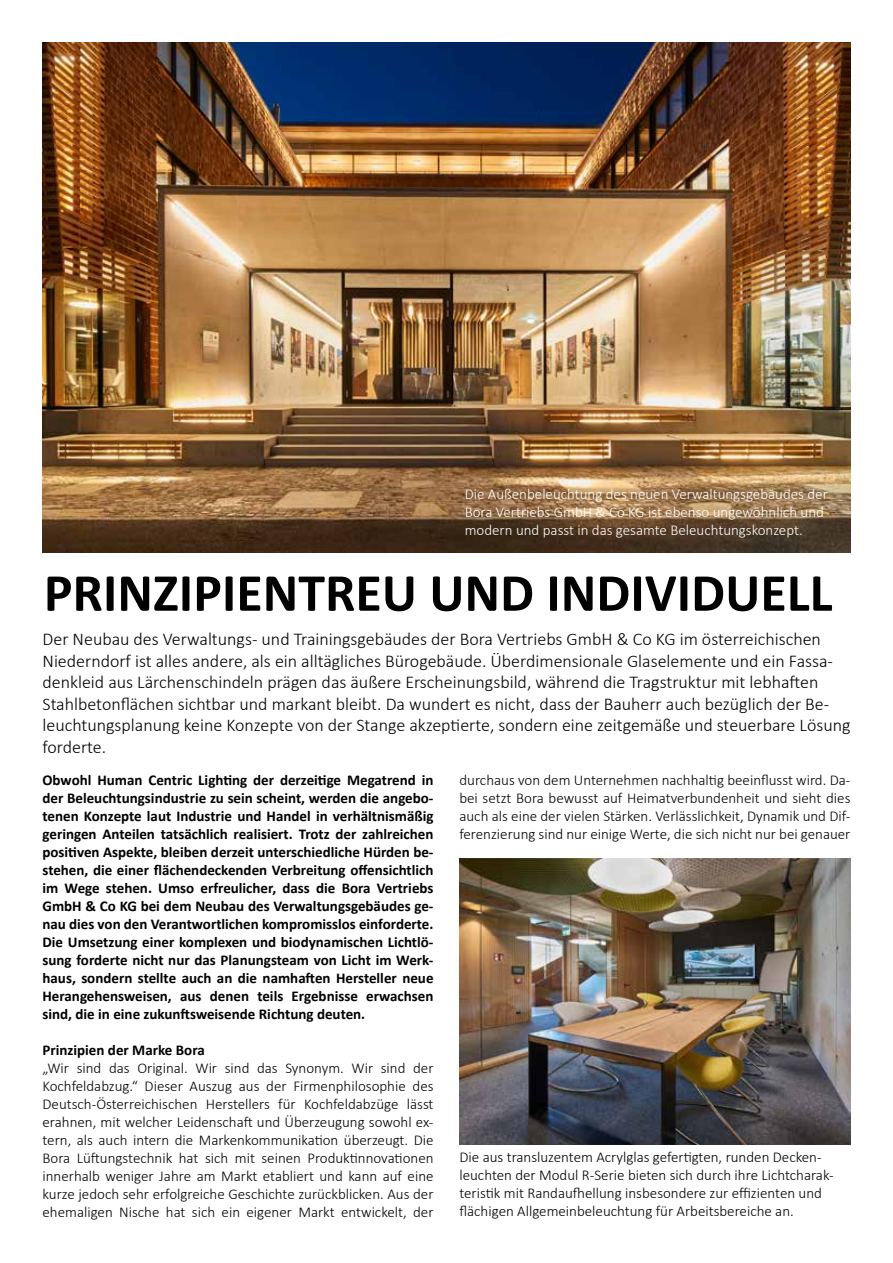
<style>
.page{position:relative;width:893px;height:1263px;background:#fff}
.page>*{position:absolute;margin:0;border:0;box-sizing:border-box;transform-origin:0 0}
.t1{font:700 54px "Calibri";color:#000}
.t2{font:300 18px/21.6px "Calibri";color:#000}
.t3{font:300 15px/18px "Calibri";color:#000;text-align:justify}
.t4{font:700 15px/18px "Calibri";color:#000;text-align:justify}
.t5{font:300 15px/18px "Calibri";color:#fff}
</style>
<div class="page">
<img style="left:43px;top:43px;width:807px;height:510px">
<img style="left:459px;top:859px;width:391px;height:285px">
<p class="t5" style="left:465px;top:485px;width:365px">Die Außenbeleuchtung des neuen Verwaltungsgebäudes der<br>Bora Vertriebs GmbH &amp; Co KG ist ebenso ungewöhnlich und modern und passt in das gesamte Beleuchtungskonzept.</p>
<h1 class="t1" style="left:44px;top:558px;width:790px">PRINZIPIENTREU UND INDIVIDUELL</h1>
<p class="t2" style="left:43px;top:628px;width:809px">Der Neubau des Verwaltungs- und Trainingsgebäudes der Bora Vertriebs GmbH &amp; Co KG im österreichischen Niederndorf ist alles andere, als ein alltägliches Bürogebäude. Überdimensionale Glaselemente und ein Fassa&shy;denkleid aus Lärchenschindeln prägen das äußere Erscheinungsbild, während die Tragstruktur mit lebhaften Stahlbetonflächen sichtbar und markant bleibt. Da wundert es nicht, dass der Bauherr auch bezüglich der Be&shy;leuchtungsplanung keine Konzepte von der Stange akzeptierte, sondern eine zeitgemäße und steuerbare Lösung forderte.</p>
<p class="t3" style="left:459px;top:770px;width:392px">durchaus von dem Unternehmen nachhaltig beeinflusst wird. Da&shy;bei setzt Bora bewusst auf Heimatverbundenheit und sieht dies auch als eine der vielen Stärken. Verlässlichkeit, Dynamik und Dif&shy;ferenzierung sind nur einige Werte, die sich nicht nur bei genauer</p>
<p class="t4" style="left:43px;top:771px;width:393px">Obwohl Human Centric Lighting der derzeitige Megatrend in der Beleuchtungsindustrie zu sein scheint, werden die angebo&shy;tenen Konzepte laut Industrie und Handel in verhältnismäßig geringen Anteilen tatsächlich realisiert. Trotz der zahlreichen positiven Aspekte, bleiben derzeit unterschiedliche Hürden be&shy;stehen, die einer flächendeckenden Verbreitung offensichtlich im Wege stehen. Umso erfreulicher, dass die Bora Vertriebs GmbH &amp; Co KG bei dem Neubau des Verwaltungsgebäudes ge&shy;nau dies von den Verantwortlichen kompromisslos einforderte.<br>Die Umsetzung einer komplexen und biodynamischen Lichtlö&shy;sung forderte nicht nur das Planungsteam von Licht im Werk&shy;haus, sondern stellte auch an die namhaften Hersteller neue Herangehensweisen, aus denen teils Ergebnisse erwachsen sind, die in eine zukunftsweisende Richtung deuten.</p>
<p class="t4" style="left:43px;top:1041px;width:164px">Prinzipien der Marke Bora</p>
<p class="t3" style="left:43px;top:1058px;width:393px">„Wir sind das Original. Wir sind das Synonym. Wir sind der Kochfeldabzug.“ Dieser Auszug aus der Firmenphilosophie des Deutsch-Österreichischen Herstellers für Kochfeldabzüge lässt erahnen, mit welcher Leidenschaft und Überzeugung sowohl ex&shy;tern, als auch intern die Markenkommunikation überzeugt. Die Bora Lüftungstechnik hat sich mit seinen Produktinnovationen innerhalb weniger Jahre am Markt etabliert und kann auf eine kurze jedoch sehr erfolgreiche Geschichte zurückblicken. Aus der ehemaligen Nische hat sich ein eigener Markt entwickelt, der</p>
<p class="t3" style="left:459px;top:1148px;width:376px;text-align:left">Die aus transluzentem Acrylglas gefertigten, runden Decken&shy;leuchten der Modul R-Serie bieten sich durch ihre Lichtcharak&shy;teristik mit Randaufhellung insbesondere zur effizienten und flächigen Allgemeinbeleuchtung für Arbeitsbereiche an.</p>
</div>
